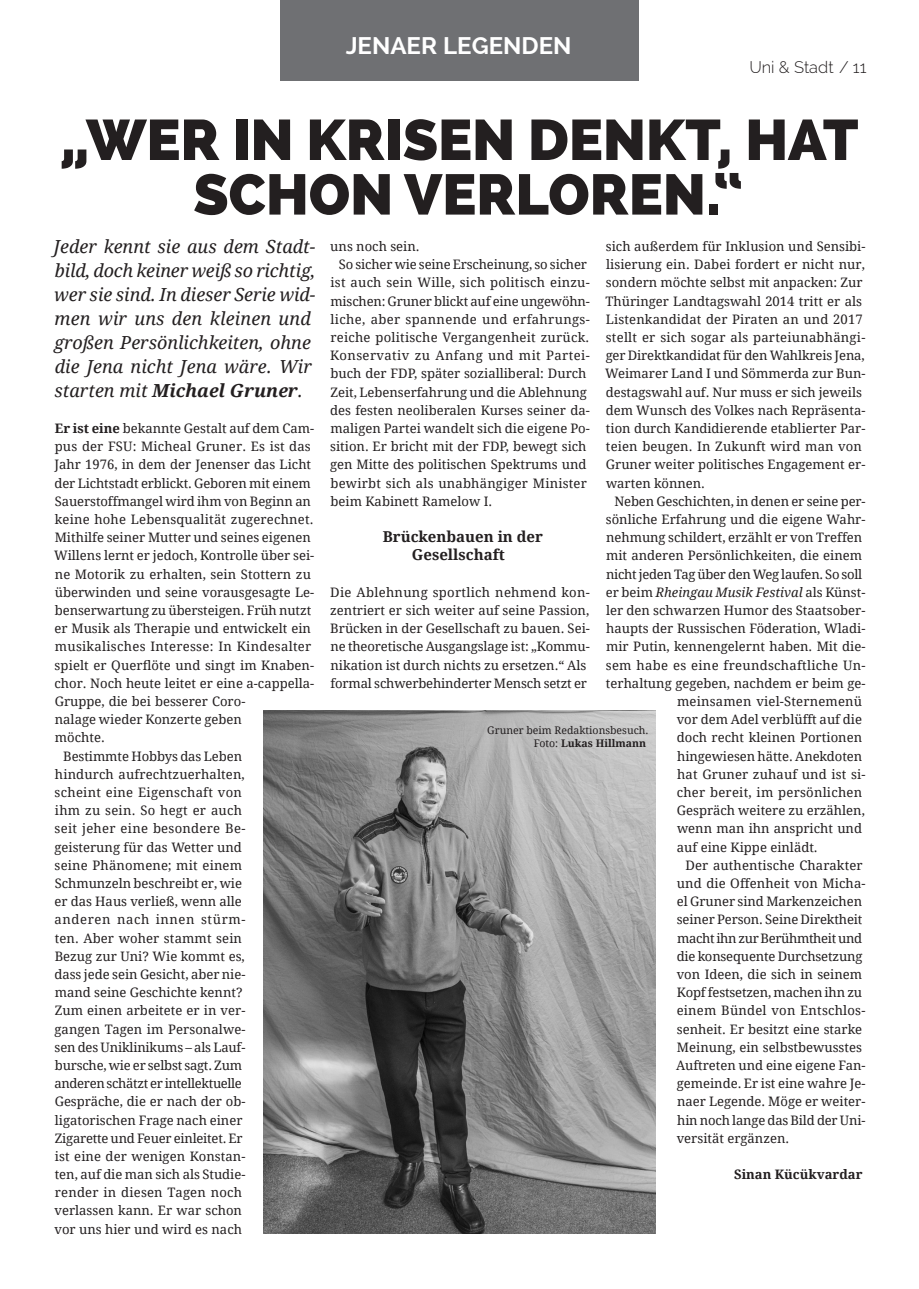
<style>
.page{position:relative;width:919px;height:1289px;background:#fff}
.page>*{position:absolute;margin:0;border:0;box-sizing:border-box;transform-origin:0 0}
.Antwort{font:800 57px/54.6px "Raleway";color:#231f20;text-align:center}
.Lu_Zitat{font:700 24px "Raleway";color:#fff}
.Lu_Teaser{font:italic 18px/24px "Droid Serif";color:#231f20}
.t1{font:300 16.5px "Raleway";color:#231f20}
.LU_ZÜ{font:700 15px/18.1px "Droid Serif";color:#231f20}
.Lu_Fortsetzung{font:13.05px/18.1px "Droid Serif";color:#231f20}
.Lu_Fließtext_nach_ZÜ{font:13.05px/18.1px "Droid Serif";color:#231f20}
.Lu_Anfang_Artikel{font:13.05px/18.1px "Droid Serif";color:#231f20}
.Lu_Fortsetzung-2{font:13.05px "Droid Serif";letter-spacing:.02em;color:#231f20}
.Lu_Fortsetzung-3{font:13.05px "Droid Serif";letter-spacing:-.02em;color:#231f20}
.Lu_Fortsetzung-4{font:italic 13.05px "Droid Serif";color:#231f20}
.Lu_Fortsetzung-5{font:700 13.05px "Droid Serif";color:#231f20}
.Lu_BU_Artikel{font:10.5px "Droid Serif";color:#231f20}
.Lu_BU_Artikel-2{font:700 10.5px "Droid Serif";color:#231f20}
.s1{font-weight:700}
.s2{font-style:normal}
.s3{font-weight:400}
</style>
<div class="page">
<img style="left:264px;top:710px;width:391px;height:523px">
<div style="left:280px;top:0;width:358px;height:81px;background:#6f7073"></div>
<p class="Lu_Zitat" style="left:346px;top:32px;width:227px">JENAER LEGENDEN</p>
<p class="t1" style="left:749px;top:57px;width:118px">Uni &amp; Stadt / 11</p>
<p class="Antwort" style="left:61px;top:113px;width:799px">„WER IN KRISEN DENKT, HAT<br>SCHON VERLOREN.“</p>
<p class="Lu_Teaser" style="left:54px;top:234px;width:263px">Jeder kennt sie aus dem Stadt&shy;bild, doch keiner weiß so richtig, wer sie sind. In dieser Serie wid&shy;men wir uns den kleinen und großen Persönlichkeiten, ohne die Jena nicht Jena wäre. Wir starten mit <span class="s1">Michael Gruner</span>.</p>
<p class="Lu_Anfang_Artikel" style="left:54px;top:419px;width:262px"><span class="s1">Er ist eine</span> bekannte Gestalt auf dem Cam&shy;pus der FSU: Micheal Gruner. Es ist das Jahr 1976, in dem der Jenenser das Licht der Lichtstadt erblickt. Geboren mit einem Sauerstoffmangel wird ihm von Beginn an keine hohe Lebensqualität zugerechnet.<br>Mithilfe seiner Mutter und seines eigenen Willens lernt er jedoch, Kontrolle über sei&shy;ne Motorik zu erhalten, sein Stottern zu überwinden und seine vorausgesagte Le&shy;benserwartung zu übersteigen. Früh nutzt er Musik als Therapie und entwickelt ein musikalisches Interesse: In Kindesalter spielt er Querflöte und singt im Knaben&shy;chor. Noch heute leitet er eine a-cappella-Gruppe, die bei besserer Coro-<br>nalage wieder Konzerte geben<br>möchte.</p>
<p class="Lu_Fortsetzung" style="left:54px;top:746px;width:192px;text-align:center">Bestimmte Hobbys das Leben hindurch aufrechtzuerhalten, scheint eine Eigenschaft von ihm zu sein. So hegt er auch seit jeher eine besondere Be&shy;geisterung für das Wetter und seine Phänomene; mit einem<br>Schmunzeln beschreibt er, wie er das Haus verließ, wenn alle anderen nach innen stürm&shy;ten. Aber woher stammt sein<br>Bezug zur Uni? Wie kommt es, dass jede sein Gesicht, aber nie&shy;mand seine Geschichte kennt?<br>Zum einen arbeitete er in ver&shy;gangen Tagen im Personalwe&shy;sen des Uniklinikums – als Lauf&shy;bursche, wie er selbst sagt. Zum anderen schätzt er intellektuelle<br>Gespräche, die er nach der ob&shy;ligatorischen Frage nach einer<br>Zigarette und Feuer einleitet. Er ist eine der wenigen Konstan&shy;ten, auf die man sich als Studie&shy;render in diesen Tagen noch verlassen kann. Er war schon vor uns hier und wird es nach</p>
<p class="Lu_Fließtext_nach_ZÜ" style="left:605px;top:237px;width:262px">sich außerdem für Inklusion und Sensibi&shy;lisierung ein. Dabei fordert er nicht nur, sondern möchte selbst mit anpacken: Zur Thüringer Landtagswahl 2014 tritt er als Listenkandidat der Piraten an und 2017 stellt er sich sogar als parteiunabhängi&shy;ger Direktkandidat für den Wahlkreis Jena, Weimarer Land I und Sömmerda zur Bun&shy;destagswahl auf. Nur muss er sich jeweils dem Wunsch des Volkes nach Repräsenta&shy;tion durch Kandidierende etablierter Par&shy;teien beugen. In Zukunft wird man von Gruner weiter politisches Engagement er&shy;warten können.</p>
<p class="Lu_Fortsetzung" style="left:614px;top:491px;width:252px">Neben Geschichten, in denen er seine per-</p>
<p class="Lu_Fortsetzung" style="left:605px;top:510px;width:261px">sönliche Erfahrung und die eigene Wahr-</p>
<p class="Lu_Fortsetzung" style="left:606px;top:528px;width:258px">nehmung schildert, erzählt er von Treffen</p>
<p class="Lu_Fortsetzung" style="left:606px;top:546px;width:257px">mit anderen Persönlichkeiten, die einem</p>
<p class="Lu_Fortsetzung-3" style="left:606px;top:565px;width:258px">nicht jeden Tag über den Weg laufen. So soll</p>
<p class="Lu_Fortsetzung-4" style="left:605px;top:583px;width:261px"><span class="s2">er beim</span> Rheingau Musik Festival <span class="s2">als Künst-</span></p>
<p class="Lu_Fortsetzung" style="left:606px;top:601px;width:261px">ler den schwarzen Humor des Staatsober-</p>
<p class="Lu_Fortsetzung" style="left:606px;top:619px;width:261px">haupts der Russischen Föderation, Wladi-</p>
<p class="Lu_Fortsetzung" style="left:606px;top:637px;width:261px">mir Putin, kennengelernt haben. Mit die-</p>
<p class="Lu_Fortsetzung-2" style="left:605px;top:656px;width:261px">sem habe es eine freundschaftliche Un-</p>
<p class="Lu_Fortsetzung" style="left:606px;top:673px;width:261px">terhaltung gegeben, nachdem er beim ge-</p>
<p class="Lu_Fortsetzung" style="left:677px;top:691px;width:186px">meinsamen viel-Sternemenü</p>
<p class="Lu_Fortsetzung" style="left:676px;top:710px;width:187px">vor dem Adel verblüfft auf die</p>
<p class="Lu_Fortsetzung" style="left:676px;top:728px;width:187px">doch recht kleinen Portionen</p>
<p class="Lu_Fortsetzung" style="left:677px;top:746px;width:186px">hingewiesen hätte. Anekdoten</p>
<p class="Lu_Fortsetzung" style="left:677px;top:764px;width:190px">hat Gruner zuhauf und ist si-</p>
<p class="Lu_Fortsetzung-2" style="left:676px;top:783px;width:187px">cher bereit, im persönlichen</p>
<p class="Lu_Fortsetzung" style="left:677px;top:801px;width:189px">Gespräch weitere zu erzählen,</p>
<p class="Lu_Fortsetzung" style="left:677px;top:819px;width:186px">wenn man ihn anspricht und</p>
<p class="Lu_Fortsetzung" style="left:676px;top:837px;width:142px">auf eine Kippe einlädt.</p>
<p class="Lu_Fortsetzung" style="left:676px;top:855px;width:191px;text-indent:9px">Der authentische Charakter und die Offenheit von Micha&shy;el Gruner sind Markenzeichen seiner Person. Seine Direktheit macht ihn zur Berühmtheit und die konsequente Durchsetzung von Ideen, die sich in seinem<br>Kopf festsetzen, machen ihn zu einem Bündel von Entschlos&shy;senheit. Er besitzt eine starke<br>Meinung, ein selbstbewusstes<br>Auftreten und eine eigene Fan&shy;gemeinde. Er ist eine wahre Je&shy;naer Legende. Möge er weiter&shy;hin noch lange das Bild der Uni&shy;versität ergänzen.</p>
<p class="Lu_Fortsetzung-5" style="left:734px;top:1165px;width:130px">Sinan Kücükvardar</p>
<p class="Lu_Fortsetzung" style="left:330px;top:237px;width:91px">uns noch sein.</p>
<p class="Lu_Fortsetzung" style="left:330px;top:255px;width:261px;text-indent:9px">So sicher wie seine Erscheinung, so sicher ist auch sein Wille, sich politisch einzu&shy;mischen: Gruner blickt auf eine ungewöhn&shy;liche, aber spannende und erfahrungs&shy;reiche politische Vergangenheit zurück.<br>Konservativ zu Anfang und mit Partei&shy;buch der FDP, später sozialliberal: Durch Zeit, Lebenserfahrung und die Ablehnung des festen neoliberalen Kurses seiner da&shy;maligen Partei wandelt sich die eigene Po&shy;sition. Er bricht mit der FDP, bewegt sich gen Mitte des politischen Spektrums und bewirbt sich als unabhängiger Minister beim Kabinett Ramelow I.</p>
<p class="LU_ZÜ" style="left:412px;top:527px;width:133px;text-indent:-29px">Brückenbauen in der<br>Gesellschaft</p>
<p class="Lu_Fließtext_nach_ZÜ" style="left:330px;top:582px;width:261px">Die Ablehnung sportlich nehmend kon&shy;zentriert er sich weiter auf seine Passion, Brücken in der Gesellschaft zu bauen. Sei&shy;ne theoretische Ausgangslage ist: „Kommu&shy;nikation ist durch nichts zu ersetzen.“ Als formal schwerbehinderter Mensch setzt er</p>
<p class="Lu_BU_Artikel" style="left:487px;top:723px;width:163px">Gruner beim Redaktionsbesuch.</p>
<p class="Lu_BU_Artikel-2" style="left:533px;top:736px;width:114px"><span class="s3">Foto:</span> Lukas Hillmann</p>
</div>
